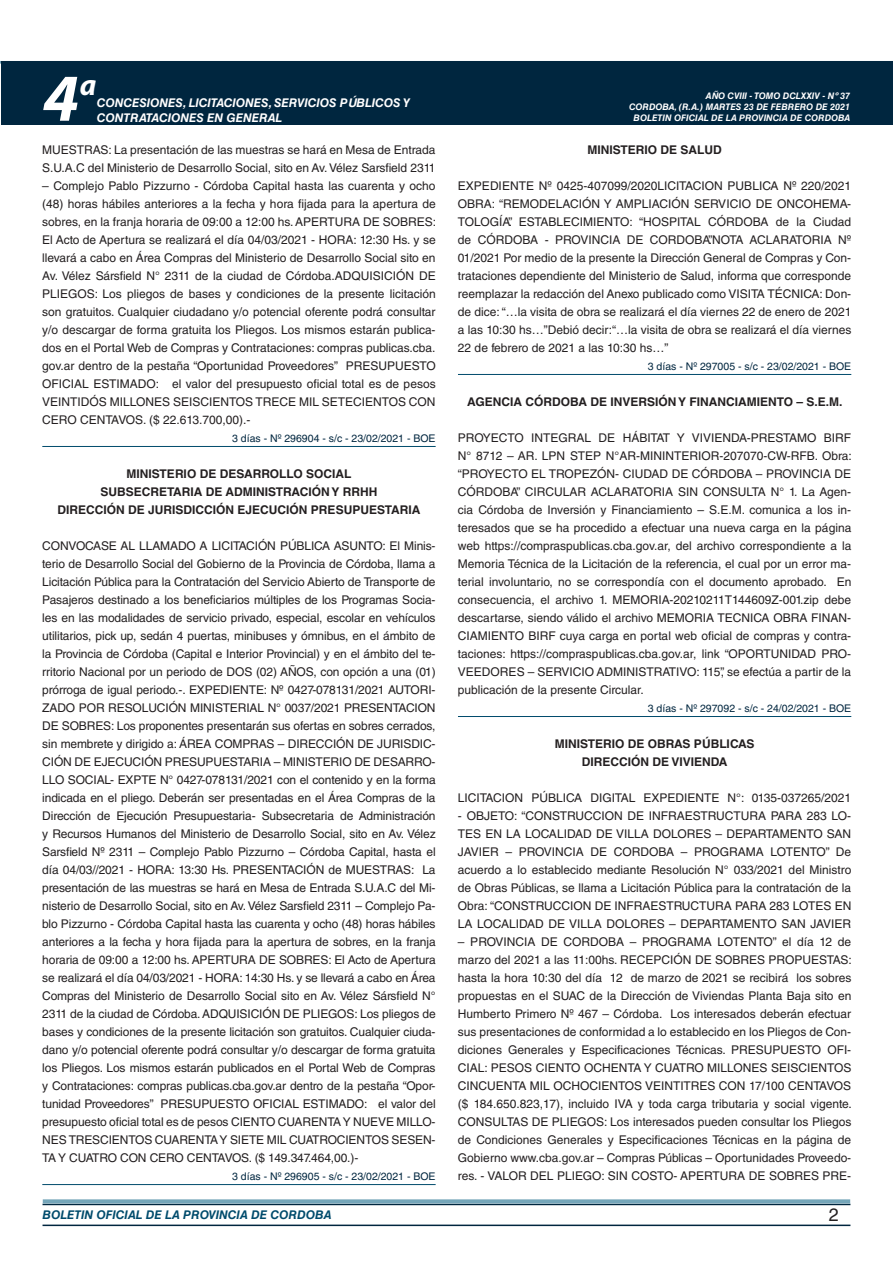
<style>
.page{position:relative;width:893px;height:1263px;background:#fff}
.page>*{position:absolute;margin:0;border:0;box-sizing:border-box;transform-origin:0 0}
.t1{font:italic 700 67.5px "Myriad Pro";color:#fff}
.t2{font:italic 700 30px "Myriad Pro";color:#fff}
.t3{font:18px "Helvetica LT Std";color:#231f20}
.TEXTO_BASE{font:12px/18px "Helvetica LT Std";color:#231f20;text-align:justify}
.RESUELVE{font:700 12px "Helvetica LT Std";color:#231f20}
.t4{font:italic 700 12px/14.4px "Helvetica LT Std";color:#fff}
.t5{font:italic 700 12px "Helvetica LT Std";color:#004b6c}
.FECHA_DE_VENCIMIENTO{font:10.5px "Helvetica LT Std";color:#00263f}
.t6{font:italic 700 9px/10.8px "Helvetica LT Std";color:#fff;text-align:right}
</style>
<div class="page">
<hr style="left:43px;top:1224px;width:807px;height:2px;background:#00263f">
<div style="left:42px;top:1198px;width:809px;height:8px;background:#fff;opacity:.75"></div>
<div style="left:1px;top:61px;width:892px;height:64px;background:#00263f"></div>
<hr style="left:42px;top:446px;width:394px;height:1px;background:#004b6c">
<hr style="left:42px;top:1184px;width:394px;height:1px;background:#004b6c">
<hr style="left:458px;top:374px;width:393px;height:1px;background:#004b6c">
<hr style="left:458px;top:716px;width:393px;height:1px;background:#004b6c">
<h1 class="t1" style="left:43px;top:54px;width:38px">4</h1>
<h2 class="t2" style="left:80px;top:66px;width:18px">a</h2>
<p class="t4" style="left:97px;top:96px;width:315px">CONCESIONES, LICITACIONES, SERVICIOS PÚBLICOS Y<br>CONTRATACIONES EN GENERAL</p>
<p class="TEXTO_BASE" style="left:42px;top:141px;width:395px">MUESTRAS: La presentación de las muestras se hará en Mesa de Entrada<br>S.U.A.C del Ministerio de Desarrollo Social, sito en Av. Vélez Sarsfield 2311</p>
<p class="TEXTO_BASE" style="left:42px;top:177px;width:395px">– Complejo Pablo Pizzurno - Córdoba Capital hasta las cuarenta y ocho (48) horas hábiles anteriores a la fecha y hora fijada para la apertura de sobres, en la franja horaria de 09:00 a 12:00 hs. APERTURA DE SOBRES:<br>El Acto de Apertura se realizará el día 04/03/2021 - HORA: 12:30 Hs. y se llevará a cabo en Área Compras del Ministerio de Desarrollo Social sito en Av. Vélez Sársfield N° 2311 de la ciudad de Córdoba.ADQUISICIÓN DE PLIEGOS: Los pliegos de bases y condiciones de la presente licitación son gratuitos. Cualquier ciudadano y/o potencial oferente podrá consultar y/o descargar de forma gratuita los Pliegos. Los mismos estarán publica&shy;dos en el Portal Web de Compras y Contrataciones: compras publicas.cba. gov.ar dentro de la pestaña “Oportunidad Proveedores” PRESUPUESTO OFICIAL ESTIMADO: el valor del presupuesto oficial total es de pesos VEINTIDÓS MILLONES SEISCIENTOS TRECE MIL SETECIENTOS CON CERO CENTAVOS. ($ 22.613.700,00).-</p>
<p class="FECHA_DE_VENCIMIENTO" style="left:232px;top:432px;width:205px">3 días - Nº 296904 - s/c - 23/02/2021 - BOE</p>
<p class="RESUELVE" style="left:127px;top:466px;width:226px">MINISTERIO DE DESARROLLO SOCIAL</p>
<p class="RESUELVE" style="left:100px;top:484px;width:279px">SUBSECRETARIA DE ADMINISTRACIÓN Y RRHH</p>
<p class="RESUELVE" style="left:58px;top:502px;width:364px">DIRECCIÓN DE JURISDICCIÓN EJECUCIÓN PRESUPUESTARIA</p>
<p class="TEXTO_BASE" style="left:42px;top:537px;width:395px">CONVOCASE AL LLAMADO A LICITACIÓN PÚBLICA ASUNTO: El Minis&shy;terio de Desarrollo Social del Gobierno de la Provincia de Córdoba, llama a Licitación Pública para la Contratación del Servicio Abierto de Transporte de Pasajeros destinado a los beneficiarios múltiples de los Programas Socia&shy;les en las modalidades de servicio privado, especial, escolar en vehículos utilitarios, pick up, sedán 4 puertas, minibuses y ómnibus, en el ámbito de la Provincia de Córdoba (Capital e Interior Provincial) y en el ámbito del te&shy;rritorio Nacional por un periodo de DOS (02) AÑOS, con opción a una (01) prórroga de igual periodo.-. EXPEDIENTE: Nº 0427-078131/2021 AUTORI-ZADO POR RESOLUCIÓN MINISTERIAL N° 0037/2021 PRESENTACION DE SOBRES: Los proponentes presentarán sus ofertas en sobres cerrados, sin membrete y dirigido a: ÁREA COMPRAS – DIRECCIÓN DE JURISDIC-CIÓN DE EJECUCIÓN PRESUPUESTARIA – MINISTERIO DE DESARRO-LLO SOCIAL- EXPTE N° 0427-078131/2021 con el contenido y en la forma indicada en el pliego. Deberán ser presentadas en el Área Compras de la Dirección de Ejecución Presupuestaria- Subsecretaria de Administración y Recursos Humanos del Ministerio de Desarrollo Social, sito en Av. Vélez Sarsfield Nº 2311 – Complejo Pablo Pizzurno – Córdoba Capital, hasta el día 04/03//2021 - HORA: 13:30 Hs. PRESENTACIÓN de MUESTRAS: La presentación de las muestras se hará en Mesa de Entrada S.U.A.C del Mi&shy;nisterio de Desarrollo Social, sito en Av. Vélez Sarsfield 2311 – Complejo Pa&shy;blo Pizzurno - Córdoba Capital hasta las cuarenta y ocho (48) horas hábiles anteriores a la fecha y hora fijada para la apertura de sobres, en la franja horaria de 09:00 a 12:00 hs. APERTURA DE SOBRES: El Acto de Apertura se realizará el día 04/03/2021 - HORA: 14:30 Hs. y se llevará a cabo en Área Compras del Ministerio de Desarrollo Social sito en Av. Vélez Sársfield N° 2311 de la ciudad de Córdoba. ADQUISICIÓN DE PLIEGOS: Los pliegos de bases y condiciones de la presente licitación son gratuitos. Cualquier ciuda&shy;dano y/o potencial oferente podrá consultar y/o descargar de forma gratuita los Pliegos. Los mismos estarán publicados en el Portal Web de Compras y Contrataciones: compras publicas.cba.gov.ar dentro de la pestaña “Opor&shy;tunidad Proveedores” PRESUPUESTO OFICIAL ESTIMADO: el valor del presupuesto oficial total es de pesos CIENTO CUARENTA Y NUEVE MILLO-NES TRESCIENTOS CUARENTA Y SIETE MIL CUATROCIENTOS SESEN-TA Y CUATRO CON CERO CENTAVOS. ($ 149.347.464,00.)-</p>
<p class="FECHA_DE_VENCIMIENTO" style="left:232px;top:1170px;width:205px">3 días - Nº 296905 - s/c - 23/02/2021 - BOE</p>
<p class="t6" style="left:629px;top:91px;width:223px">AÑO CVIII - TOMO DCLXXIV - Nº 37<br>CORDOBA, (R.A.) MARTES 23 DE FEBRERO DE 2021</p>
<p class="t6" style="left:634px;top:112px;width:218px">BOLETIN OFICIAL DE LA PROVINCIA DE CORDOBA</p>
<p class="RESUELVE" style="left:587px;top:142px;width:136px">MINISTERIO DE SALUD</p>
<p class="TEXTO_BASE" style="left:458px;top:177px;width:395px">EXPEDIENTE Nº 0425-407099/2020LICITACION PUBLICA Nº 220/2021<br>OBRA: “REMODELACIÓN Y AMPLIACIÓN SERVICIO DE ONCOHEMA-TOLOGÍA”. ESTABLECIMIENTO: “HOSPITAL CÓRDOBA de la Ciudad de CÓRDOBA - PROVINCIA DE CORDOBA”.NOTA ACLARATORIA Nº 01/2021 Por medio de la presente la Dirección General de Compras y Con&shy;trataciones dependiente del Ministerio de Salud, informa que corresponde reemplazar la redacción del Anexo publicado como VISITA TÉCNICA: Don&shy;de dice: “…la visita de obra se realizará el día viernes 22 de enero de 2021 a las 10:30 hs…”Debió decir:“…la visita de obra se realizará el día viernes 22 de febrero de 2021 a las 10:30 hs…”</p>
<p class="FECHA_DE_VENCIMIENTO" style="left:648px;top:360px;width:205px">3 días - Nº 297005 - s/c - 23/02/2021 - BOE</p>
<p class="RESUELVE" style="left:467px;top:394px;width:377px">AGENCIA CÓRDOBA DE INVERSIÓN Y FINANCIAMIENTO – S.E.M.</p>
<p class="TEXTO_BASE" style="left:458px;top:429px;width:395px">PROYECTO INTEGRAL DE HÁBITAT Y VIVIENDA-PRESTAMO BIRF N° 8712 – AR. LPN STEP N°AR-MININTERIOR-207070-CW-RFB. Obra: “PROYECTO EL TROPEZÓN- CIUDAD DE CÓRDOBA – PROVINCIA DE CÓRDOBA” CIRCULAR ACLARATORIA SIN CONSULTA N° 1. La Agen&shy;cia Córdoba de Inversión y Financiamiento – S.E.M. comunica a los in&shy;teresados que se ha procedido a efectuar una nueva carga en la página web https://compraspublicas.cba.gov.ar, del archivo correspondiente a la Memoria Técnica de la Licitación de la referencia, el cual por un error ma&shy;terial involuntario, no se correspondía con el documento aprobado. En consecuencia, el archivo 1. MEMORIA-20210211T144609Z-001.zip debe descartarse, siendo válido el archivo MEMORIA TECNICA OBRA FINAN-CIAMIENTO BIRF cuya carga en portal web oficial de compras y contra&shy;taciones: https://compraspublicas.cba.gov.ar, link “OPORTUNIDAD PRO-VEEDORES – SERVICIO ADMINISTRATIVO: 115”, se efectúa a partir de la publicación de la presente Circular.</p>
<p class="FECHA_DE_VENCIMIENTO" style="left:648px;top:702px;width:205px">3 días - Nº 297092 - s/c - 24/02/2021 - BOE</p>
<p class="RESUELVE" style="left:555px;top:736px;width:201px">MINISTERIO DE OBRAS PÚBLICAS</p>
<p class="RESUELVE" style="left:582px;top:754px;width:147px">DIRECCIÓN DE VIVIENDA</p>
<p class="TEXTO_BASE" style="left:458px;top:789px;width:395px">LICITACION PÚBLICA DIGITAL EXPEDIENTE N°: 0135-037265/2021</p>
<p class="TEXTO_BASE" style="left:458px;top:807px;width:395px">- OBJETO: “CONSTRUCCION DE INFRAESTRUCTURA PARA 283 LO-TES EN LA LOCALIDAD DE VILLA DOLORES – DEPARTAMENTO SAN JAVIER – PROVINCIA DE CORDOBA – PROGRAMA LOTENTO” De acuerdo a lo establecido mediante Resolución N° 033/2021 del Ministro de Obras Públicas, se llama a Licitación Pública para la contratación de la Obra: “CONSTRUCCION DE INFRAESTRUCTURA PARA 283 LOTES EN LA LOCALIDAD DE VILLA DOLORES – DEPARTAMENTO SAN JAVIER</p>
<p class="TEXTO_BASE" style="left:458px;top:933px;width:395px">– PROVINCIA DE CORDOBA – PROGRAMA LOTENTO” el día 12 de marzo del 2021 a las 11:00hs. RECEPCIÓN DE SOBRES PROPUESTAS: hasta la hora 10:30 del día 12 de marzo de 2021 se recibirá los sobres propuestas en el SUAC de la Dirección de Viviendas Planta Baja sito en Humberto Primero Nº 467 – Córdoba. Los interesados deberán efectuar sus presentaciones de conformidad a lo establecido en los Pliegos de Con&shy;diciones Generales y Especificaciones Técnicas. PRESUPUESTO OFI-CIAL: PESOS CIENTO OCHENTA Y CUATRO MILLONES SEISCIENTOS CINCUENTA MIL OCHOCIENTOS VEINTITRES CON 17/100 CENTAVOS ($ 184.650.823,17), incluido IVA y toda carga tributaria y social vigente.<br>CONSULTAS DE PLIEGOS: Los interesados pueden consultar los Pliegos de Condiciones Generales y Especificaciones Técnicas en la página de Gobierno www.cba.gov.ar – Compras Públicas – Oportunidades Proveedo&shy;res. - VALOR DEL PLIEGO: SIN COSTO- APERTURA DE SOBRES PRE-</p>
<p class="t5" style="left:43px;top:1208px;width:290px">BOLETIN OFICIAL DE LA PROVINCIA DE CORDOBA</p>
<p class="t3" style="left:829px;top:1204px;width:12px">2</p>
</div>
